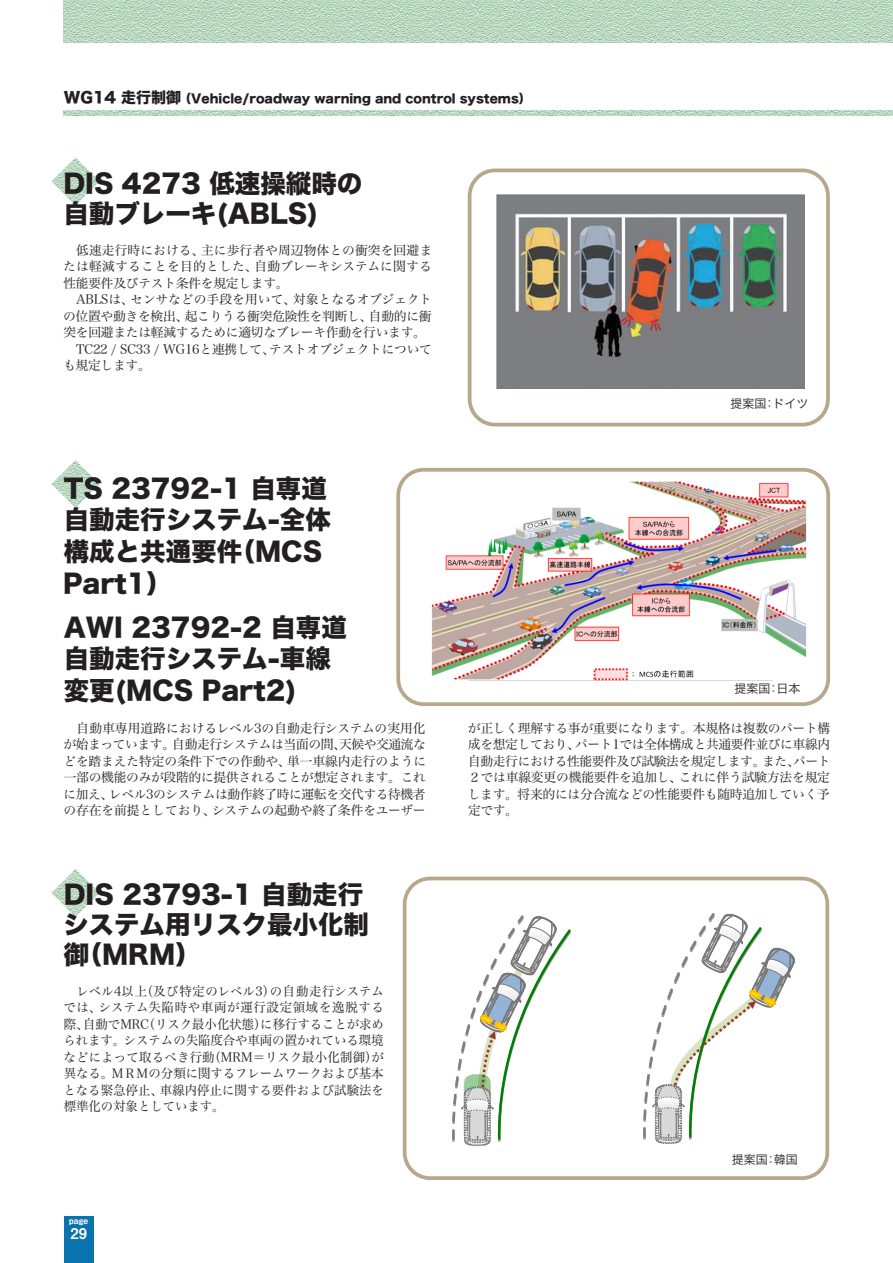
<style>
.page{position:relative;width:893px;height:1263px;background:#fff}
.page>*{position:absolute;margin:0;border:0;box-sizing:border-box;transform-origin:0 0}
._02_Title-2{font:25.5px/31.5px "Hira Kaku Std W8";color:#231f20}
.t1{font:14.85px "Midashi Go Pro MB31";color:#fff}
._04_Body_左_コラム用{font:12.75px/16.5px "Hira Min Pro W3";letter-spacing:-.02em;color:#231f20;text-align:justify}
._01_Title-1__つづき{font:12px "Hira Kaku Std W8";color:#231f20}
.fig_W3{font:12px "Hira Kaku Pro W3";color:#231f20}
.t2{font:8.55px "Midashi Go Pro MB31";color:#fff}
.s1{font-size:15px}
</style>
<div class="page">
<img style="left:64px;top:111px;width:829px;height:5px">
<img style="left:64px;top:0;width:829px;height:43px">
<div style="left:396px;top:468px;width:434px;height:238px;border:4px solid #b7a88b;border-radius:26px"></div>
<img style="left:51px;top:460px;width:49px;height:48px">
<img style="left:431px;top:482px;width:376px;height:198px">
<img style="left:51px;top:157px;width:49px;height:48px">
<div style="left:403px;top:877px;width:426px;height:303px;border:4px solid #b7a88b;border-radius:26px"></div>
<img style="left:51px;top:869px;width:49px;height:48px">
<svg style="left:452px;top:915px;width:119px;height:231px"></svg>
<svg style="left:643px;top:913px;width:152px;height:231px"></svg>
<div style="left:64px;top:1216px;width:30px;height:47px;background:#0a73ae"></div>
<div style="left:468px;top:168px;width:362px;height:258px;border:4px solid #b7a88b;border-radius:26px"></div>
<img style="left:497px;top:195px;width:308px;height:194px">
<p class="_01_Title-1__つづき" style="left:64px;top:92px;width:469px"><span class="s1">WG14 走行制御</span> （Vehicle/roadway warning and control systems）</p>
<p class="_02_Title-2" style="left:63px;top:169px;width:300px;line-height:30px">DIS 4273 低速操縦時の自動ブレーキ(ABLS)</p>
<p class="_04_Body_左_コラム用" style="left:63px;top:241px;width:371px;text-indent:13px">低速走行時における、主に歩行者や周辺物体との衝突を回避または軽減することを目的とした、自動ブレーキシステムに関する性能要件及びテスト条件を規定します。</p>
<p class="_04_Body_左_コラム用" style="left:63px;top:291px;width:370px;text-indent:13px">ABLSは、センサなどの手段を用いて、対象となるオブジェクトの位置や動きを検出、起こりうる衝突危険性を判断し、自動的に衝突を回避または軽減するために適切なブレーキ作動を行います。</p>
<p class="_04_Body_左_コラム用" style="left:63px;top:340px;width:370px;text-indent:13px">TC22 / SC33 / WG16と連携して、テストオブジェクトについても規定します。</p>
<p class="fig_W3" style="left:731px;top:394px;width:80px">提案国：ドイツ</p>
<p class="_02_Title-2" style="left:63px;top:473px;width:269px">TS 23792-1 自専道自動走行システム-全体構成と共通要件（MCS<br>Part1）</p>
<p class="_02_Title-2" style="left:64px;top:612px;width:285px">AWI 23792-2 自専道自動走行システム-車線変更(MCS Part2)</p>
<p class="_04_Body_左_コラム用" style="left:63px;top:719px;width:364px;text-indent:13px">自動車専用道路におけるレベル3の自動走行システムの実用化が始まっています。自動走行システムは当面の間、天候や交通流などを踏まえた特定の条件下での作動や、単一車線内走行のように一部の機能のみが段階的に提供されることが想定されます。これに加え、レベル3のシステムは動作終了時に運転を交代する待機者の存在を前提としており、システムの起動や終了条件をユーザー</p>
<p class="_04_Body_左_コラム用" style="left:468px;top:719px;width:364px">が正しく理解する事が重要になります。本規格は複数のパート構成を想定しており、パート1では全体構成と共通要件並びに車線内自動走行における性能要件及び試験法を規定します。また、パート２では車線変更の機能要件を追加し、これに伴う試験方法を規定します。将来的には分合流などの性能要件も随時追加していく予定です。</p>
<p class="fig_W3" style="left:734px;top:679px;width:67px">提案国：日本</p>
<p class="_02_Title-2" style="left:63px;top:881px;width:307px;line-height:30px">DIS 23793-1 自動走行システム用リスク最小化制御（MRM）</p>
<p class="_04_Body_左_コラム用" style="left:63px;top:982px;width:322px;text-indent:13px">レベル4以上（及び特定のレベル3）の自動走行システムでは、システム失陥時や車両が運行設定領域を逸脱する際、自動でMRC（リスク最小化状態）に移行することが求められます。システムの失陥度合や車両の置かれている環境などによって取るべき行動（MRM＝リスク最小化制御）が異なる。ＭＲＭの分類に関するフレームワークおよび基本となる緊急停止、車線内停止に関する要件および試験法を標準化の対象としています。</p>
<p class="t2" style="left:69px;top:1214px;width:20px">page</p>
<p class="t1" style="left:70px;top:1222px;width:18px">29</p>
<p class="fig_W3" style="left:732px;top:1150px;width:67px">提案国：韓国</p>
</div>
